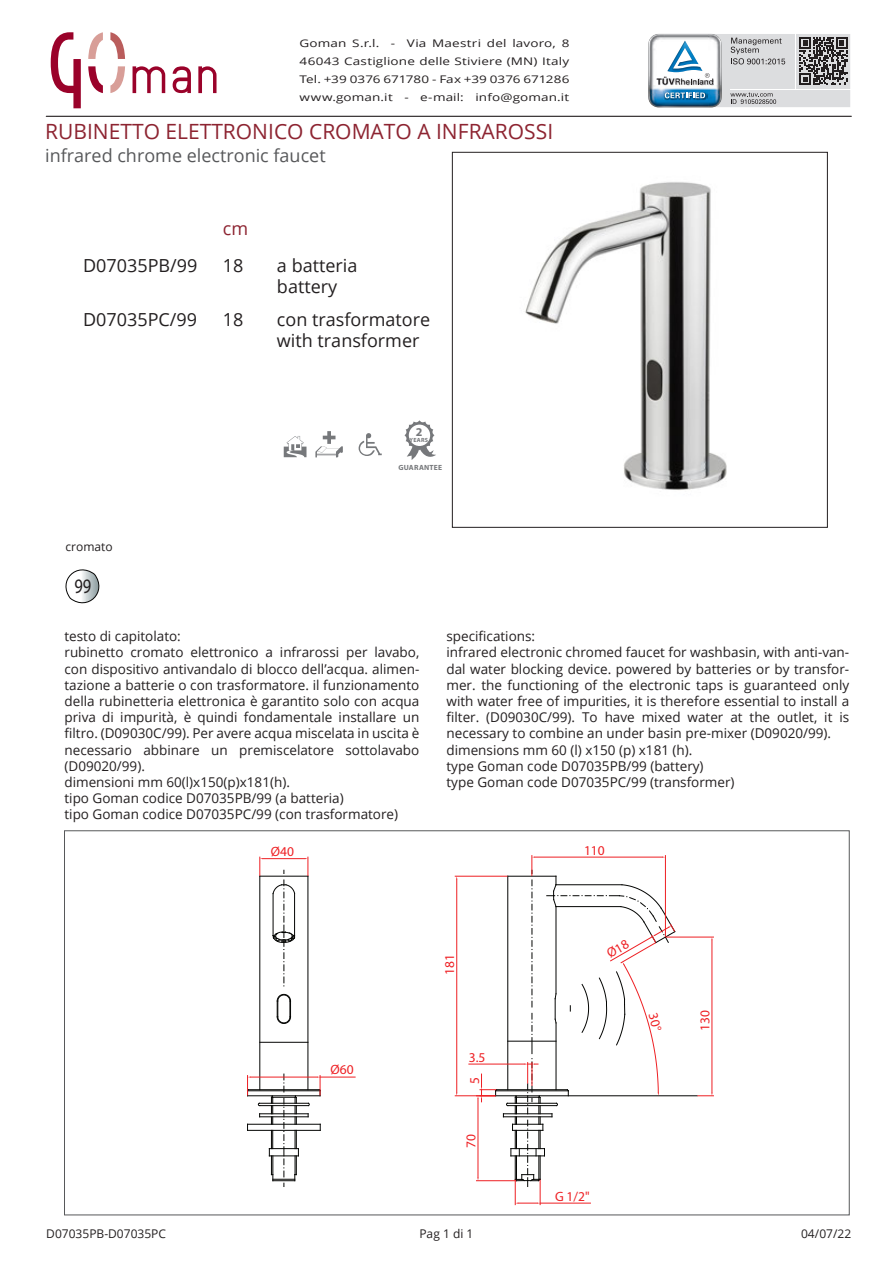
<style>
.page{position:relative;width:893px;height:1263px;background:#fff}
.page>*{position:absolute;margin:0;border:0;box-sizing:border-box;transform-origin:0 0}
.t1{font:21px "Open Sans";color:#8d2431}
.t2{font:20.7px "Myriad Pro";color:#231f20;scale:.8 1}
.t3{font:18px/21.6px "Open Sans";color:#231f20}
.t4{font:18px "Open Sans";color:#57585a}
.t5{font:18px "Open Sans";color:#8d2431}
.t6{font:13.5px/16.2px "Open Sans";color:#231f20}
.t7{font:13.5px "Myriad Pro";color:#ee1f23}
.t8{font:12px "Open Sans";color:#231f20}
.t9{font:700 12px "Myriad Pro";color:#76787b}
.t10{font:10.5px/18px "Open Sans";letter-spacing:.01em;color:#231f20;text-align:justify;scale:1.29 1}
.t11{font:700 7.5px "Myriad Pro";letter-spacing:.025em;color:#76787b}
.t12{font:700 6px "Myriad Pro";letter-spacing:.04em;color:#76787b}
</style>
<div class="page">
<hr style="left:46px;top:116px;width:805px;height:1px;background:#231f20">
<svg style="left:648px;top:33px;width:202px;height:75px"></svg>
<svg style="left:88px;top:66px;width:15px;height:27px"></svg>
<svg style="left:198px;top:66px;width:19px;height:27px"></svg>
<svg style="left:133px;top:66px;width:32px;height:27px"></svg>
<svg style="left:173px;top:66px;width:18px;height:27px"></svg>
<svg style="left:88px;top:32px;width:15px;height:27px"></svg>
<svg style="left:110px;top:32px;width:15px;height:27px"></svg>
<svg style="left:110px;top:66px;width:15px;height:27px"></svg>
<svg style="left:51px;top:32px;width:30px;height:76px"></svg>
<svg style="left:359px;top:433px;width:23px;height:23px"></svg>
<svg style="left:284px;top:436px;width:22px;height:21px"></svg>
<svg style="left:315px;top:431px;width:28px;height:26px"></svg>
<div style="left:452px;top:152px;width:376px;height:375px;border:1px solid #231f20"></div>
<svg style="left:404px;top:420px;width:32px;height:40px"></svg>
<svg style="left:65px;top:569px;width:35px;height:35px"></svg>
<img style="left:525px;top:182px;width:202px;height:308px">
<hr style="left:496px;top:1090px;width:72px;height:1px;background:#040503">
<hr style="left:496px;top:1089px;width:71px;height:1px;background:#040503">
<hr style="left:496px;top:1095px;width:201px;height:1px;background:#040503">
<hr style="left:260px;top:876px;width:1px;height:214px;background:#040503">
<hr style="left:260px;top:876px;width:48px;height:1px;background:#040503">
<hr style="left:308px;top:876px;width:1px;height:214px;background:#040503">
<hr style="left:248px;top:1089px;width:71px;height:1px;background:#040503">
<hr style="left:248px;top:1090px;width:72px;height:1px;background:#040503">
<hr style="left:260px;top:1042px;width:48px;height:1px;background:#040503">
<hr style="left:248px;top:1095px;width:72px;height:1px;background:#040503">
<hr style="left:259px;top:1103px;width:49px;height:1px;background:#040503">
<hr style="left:260px;top:1105px;width:48px;height:1px;background:#040503">
<hr style="left:260px;top:1113px;width:48px;height:1px;background:#040503">
<hr style="left:260px;top:1116px;width:48px;height:1px;background:#040503">
<hr style="left:248px;top:1124px;width:72px;height:1px;background:#040503">
<hr style="left:248px;top:1130px;width:72px;height:1px;background:#040503">
<svg style="left:273px;top:880px;width:22px;height:107px"></svg>
<svg style="left:269px;top:1074px;width:30px;height:112px"></svg>
<hr style="left:263px;top:858px;width:42px;height:1px;background:#ee1f23">
<svg style="left:305px;top:857px;width:4px;height:18px"></svg>
<svg style="left:260px;top:857px;width:3px;height:18px"></svg>
<hr style="left:469px;top:1064px;width:56px;height:1px;background:#ee1f23">
<hr style="left:455px;top:1095px;width:40px;height:1px;background:#ee1f23">
<hr style="left:455px;top:876px;width:52px;height:1px;background:#ee1f23">
<hr style="left:456px;top:879px;width:1px;height:214px;background:#ee1f23">
<hr style="left:476px;top:1180px;width:40px;height:1px;background:#ee1f23">
<hr style="left:478px;top:1099px;width:1px;height:79px;background:#ee1f23">
<svg style="left:476px;top:1074px;width:21px;height:28px"></svg>
<hr style="left:251px;top:1077px;width:66px;height:1px;background:#ee1f23">
<hr style="left:320px;top:1077px;width:35px;height:1px;background:#ee1f23">
<svg style="left:247px;top:1075px;width:4px;height:21px"></svg>
<svg style="left:317px;top:1075px;width:4px;height:21px"></svg>
<hr style="left:666px;top:937px;width:47px;height:1px;background:#ee1f23">
<hr style="left:712px;top:940px;width:1px;height:153px;background:#ee1f23">
<svg style="left:698px;top:1093px;width:15px;height:3px"></svg>
<svg style="left:277px;top:994px;width:14px;height:30px"></svg>
<svg style="left:503px;top:855px;width:172px;height:349px"></svg>
<p class="t10" style="left:299px;top:34px;width:211px">Goman S.r.l. - Via Maestri del lavoro, 8<br>46043 Castiglione delle Stiviere (MN) Italy Tel. +39 0376 671780 - Fax +39 0376 671286 www.goman.it - e-mail: info@goman.it</p>
<h1 class="t1" style="left:45px;top:117px;width:509px">RUBINETTO ELETTRONICO CROMATO A INFRAROSSI</h1>
<h3 class="t4" style="left:45px;top:143px;width:282px">infrared chrome electronic faucet</h3>
<h3 class="t3" style="left:83px;top:254px;width:116px">D07035PB/99</h3>
<h3 class="t5" style="left:223px;top:216px;width:27px">cm</h3>
<h3 class="t3" style="left:223px;top:254px;width:22px">18</h3>
<h3 class="t3" style="left:277px;top:254px;width:82px">a batteria battery</h3>
<h3 class="t3" style="left:83px;top:308px;width:115px">D07035PC/99</h3>
<h3 class="t3" style="left:223px;top:308px;width:22px">18</h3>
<h3 class="t3" style="left:277px;top:308px;width:155px">con trasformatore with transformer</h3>
<p class="t9" style="left:416px;top:424px;width:8px">2</p>
<p class="t12" style="left:410px;top:436px;width:20px">YEARS</p>
<p class="t8" style="left:65px;top:538px;width:49px">cromato</p>
<h2 class="t2" style="left:75px;top:573px;width:23px">99</h2>
<p class="t11" style="left:399px;top:463px;width:45px">GUARANTEE</p>
<p class="t6" style="left:64px;top:628px;width:356px">testo di capitolato:<br>rubinetto cromato elettronico a infrarossi per lavabo, con dispositivo antivandalo di blocco dell’acqua. alimen&shy;tazione a batterie o con trasformatore. il funzionamento della rubinetteria elettronica è garantito solo con acqua priva di impurità, è quindi fondamentale installare un filtro. (D09030C/99). Per avere acqua miscelata in uscita è necessario abbinare un premiscelatore sottolavabo (D09020/99).<br>dimensioni mm 60(l)x150(p)x181(h).<br>tipo Goman codice D07035PB/99 (a batteria)<br>tipo Goman codice D07035PC/99 (con trasformatore)</p>
<p class="t6" style="left:446px;top:628px;width:404px">specifications:<br>infrared electronic chromed faucet for washbasin, with anti-van&shy;dal water blocking device. powered by batteries or by transfor&shy;mer. the functioning of the electronic taps is guaranteed only with water free of impurities, it is therefore essential to install a filter. (D09030C/99). To have mixed water at the outlet, it is necessary to combine an under basin pre-mixer (D09020/99). dimensions mm 60 (l) x150 (p) x181 (h).<br>type Goman code D07035PB/99 (battery)<br>type Goman code D07035PC/99 (transformer)</p>
<p class="t7" style="left:271px;top:843px;width:25px">Ø40</p>
<p class="t7" style="left:331px;top:1061px;width:25px">Ø60</p>
<p class="t7" style="left:441px;top:975px;width:22px;rotate:-90deg">181</p>
<p class="t7" style="left:469px;top:1049px;width:18px">3.5</p>
<p class="t7" style="left:466px;top:1083px;width:8px;rotate:-90deg">5</p>
<p class="t7" style="left:463px;top:1148px;width:15px;rotate:-90deg">70</p>
<p class="t7" style="left:584px;top:842px;width:22px">110</p>
<p class="t7" style="left:555px;top:1188px;width:36px">G 1/2"</p>
<p class="t7" style="left:697px;top:1031px;width:22px;rotate:-90deg">130</p>
<p class="t8" style="left:46px;top:1226px;width:121px">D07035PB-D07035PC</p>
<p class="t8" style="left:419px;top:1226px;width:56px">Pag 1 di 1</p>
<p class="t8" style="left:801px;top:1226px;width:52px">04/07/22</p>
</div>
